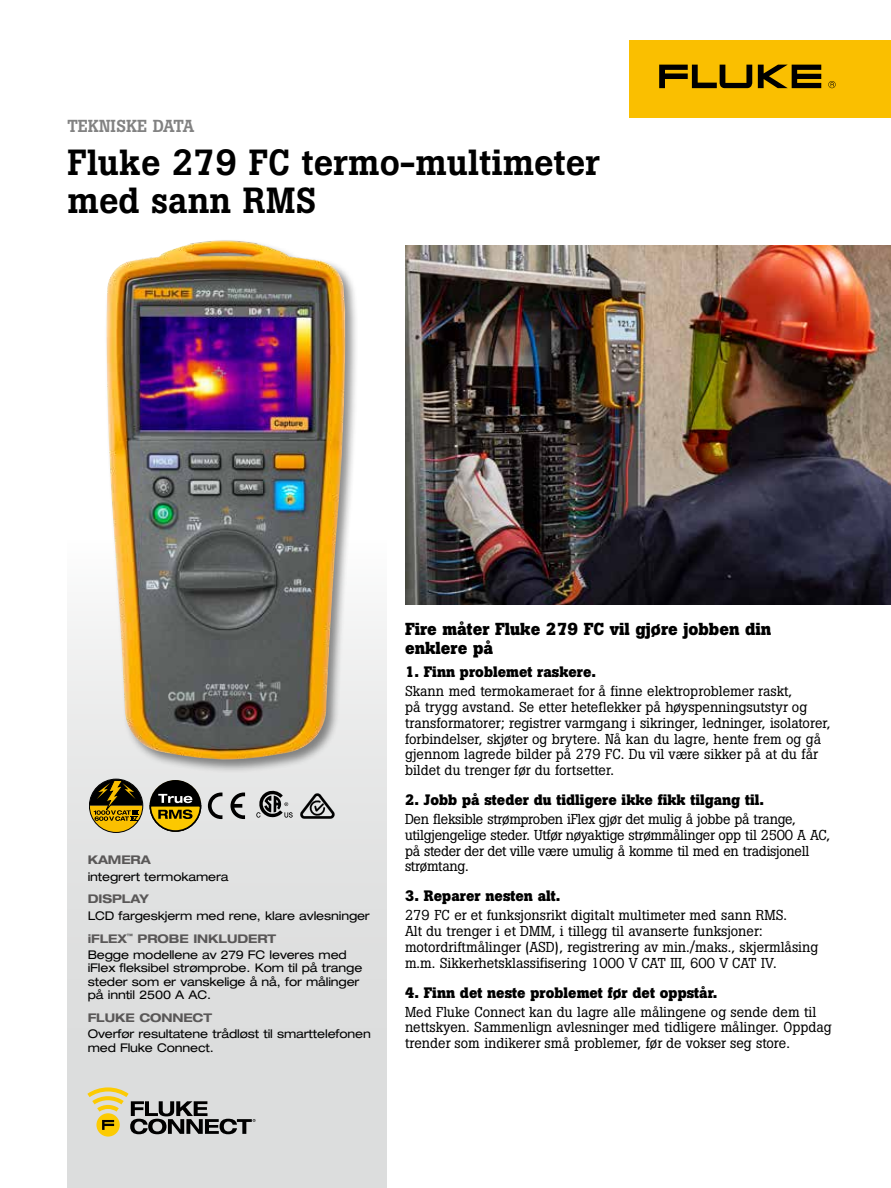
<style>
.page{position:relative;width:891px;height:1188px;background:#fff}
.page>*{position:absolute;margin:0;border:0;box-sizing:border-box;transform-origin:0 0}
.t1{font:500 36px/37.5px "Boton Pro";color:#000}
.t2{font:700 17.25px/18.8px "Boton Pro";color:#000}
.t3{font:500 17.25px "Boton Pro";color:#828282}
.t4{font:700 15px "Boton Pro";color:#000}
.t5{font:14.25px/15.8px "Boton Pro";color:#000}
.t6{font:14.25px/15.8px "Boton Pro";letter-spacing:-.02em;color:#000}
.t7{font:expanded 12px/13.5px "Helvetica Neue LT Pro";letter-spacing:-.01em;color:#000}
.t8{font:700 expanded 12px "Helvetica Neue LT Pro";letter-spacing:-.01em;color:#595757}
.s1{font-weight:700;color:#595757}
</style>
<div class="page">
<div style="left:629px;top:40px;width:262px;height:78px;background:#fabf00"></div>
<svg style="left:758px;top:65px;width:63px;height:23px"></svg>
<svg style="left:659px;top:65px;width:93px;height:23px"></svg>
<svg style="left:828px;top:81px;width:8px;height:7px"></svg>
<div style="left:68px;top:540px;width:319px;height:648px;background:#dcdddd"></div>
<div style="left:104px;top:239px;width:256px;height:535px;background:#000;opacity:.45"></div>
<img style="left:106px;top:239px;width:239px;height:521px">
<img style="left:405px;top:245px;width:486px;height:359px">
<svg style="left:256px;top:791px;width:37px;height:27px"></svg>
<svg style="left:208px;top:793px;width:14px;height:26px"></svg>
<svg style="left:230px;top:793px;width:15px;height:26px"></svg>
<svg style="left:300px;top:793px;width:35px;height:26px"></svg>
<svg style="left:89px;top:779px;width:54px;height:53px"></svg>
<div style="left:150px;top:781px;width:51px;height:50px;background:#000;border-radius:50%"></div>
<svg style="left:149px;top:794px;width:53px;height:38px"></svg>
<svg style="left:96px;top:1113px;width:24px;height:24px"></svg>
<svg style="left:87px;top:1087px;width:169px;height:47px"></svg>
<p class="t3" style="left:68px;top:115px;width:128px">TEKNISKE DATA</p>
<h1 class="t1" style="left:68px;top:144px;width:534px">Fluke 279 FC termo-multimeter med sann RMS</h1>
<p class="t8" style="left:88px;top:852px;width:64px">KAMERA</p>
<p class="t7" style="left:88px;top:869px;width:142px">integrert termokamera</p>
<p class="t8" style="left:88px;top:891px;width:63px">DISPLAY</p>
<p class="t7" style="left:88px;top:904px;width:284px;line-height:23px">LCD fargeskjerm med rene, klare avlesninger <span class="s1">iFLEX</span><sup>™</sup> <span class="s1">PROBE INKLUDERT</span></p>
<p class="t7" style="left:88px;top:947px;width:276px">Begge modellene av 279 FC leveres med iFlex fleksibel strømprobe. Kom til på trange steder som er vanskelige å nå, for målinger på inntil 2500 A AC.</p>
<p class="t8" style="left:88px;top:1010px;width:126px">FLUKE CONNECT</p>
<p class="t7" style="left:88px;top:1027px;width:285px">Overfør resultatene trådløst til smarttelefonen med Fluke Connect.</p>
<p class="t2" style="left:405px;top:620px;width:368px">Fire måter Fluke 279 FC vil gjøre jobben din enklere på</p>
<p class="t4" style="left:405px;top:662px;width:193px">1. Finn problemet raskere.</p>
<p class="t5" style="left:405px;top:684px;width:427px">Skann med termokameraet for å finne elektroproblemer raskt,<br>på trygg avstand. Se etter heteflekker på høyspenningsutstyr og transformatorer; registrer varmgang i sikringer, ledninger, isolatorer, forbindelser, skjøter og brytere. Nå kan du lagre, hente frem og gå gjennom lagrede bilder på 279 FC. Du vil være sikker på at du får bildet du trenger før du fortsetter.</p>
<p class="t4" style="left:405px;top:790px;width:361px">2. Jobb på steder du tidligere ikke fikk tilgang til.</p>
<p class="t6" style="left:405px;top:811px;width:426px">Den fleksible strømproben iFlex gjør det mulig å jobbe på trange, utilgjengelige steder. Utfør nøyaktige strømmålinger opp til 2500 A AC, på steder der det ville være umulig å komme til med en tradisjonell strømtang.</p>
<p class="t4" style="left:405px;top:886px;width:157px">3. Reparer nesten alt.</p>
<p class="t5" style="left:405px;top:908px;width:415px">279 FC er et funksjonsrikt digitalt multimeter med sann RMS.<br>Alt du trenger i et DMM, i tillegg til avanserte funksjoner: motordriftmålinger (ASD), registrering av min./maks., skjermlåsing m.m. Sikkerhetsklassifisering 1000 V CAT III, 600 V CAT IV.</p>
<p class="t4" style="left:405px;top:983px;width:314px">4. Finn det neste problemet før det oppstår.</p>
<p class="t5" style="left:405px;top:1004px;width:428px">Med Fluke Connect kan du lagre alle målingene og sende dem til nettskyen. Sammenlign avlesninger med tidligere målinger. Oppdag trender som indikerer små problemer, før de vokser seg store.</p>
</div>
